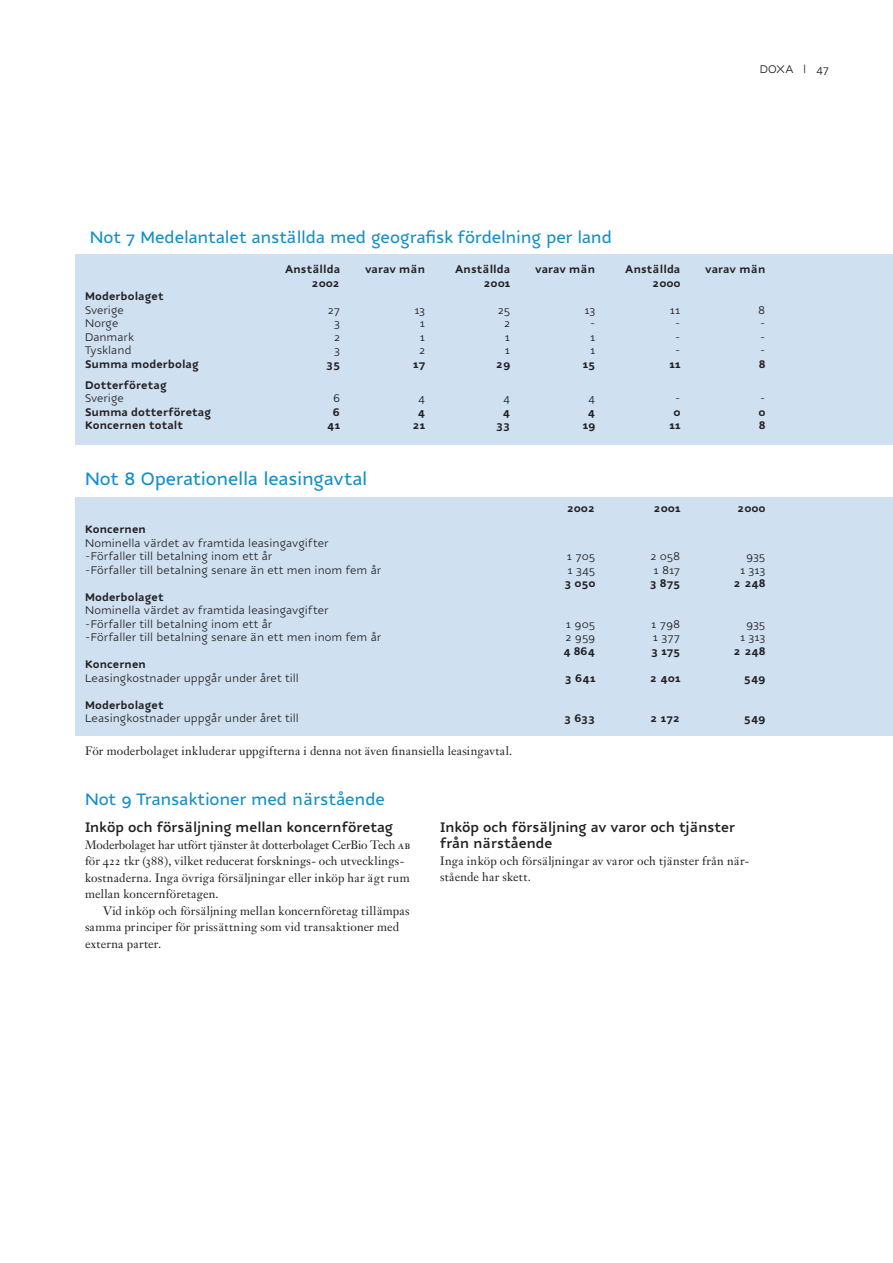
<style>
.page{position:relative;width:893px;height:1263px;background:#fff}
.page>*{position:absolute;margin:0;border:0;box-sizing:border-box;transform-origin:0 0}
.t1{font:500 19.5px "Nubian";letter-spacing:-.015em;color:#1490c8}
.t2{font:500 18px "Nubian";letter-spacing:-.01em;color:#1490c8}
.t3{font:600 15px/16.5px "Nubian";color:#231f20}
.t4{font:12px/16.5px "Janson Text";letter-spacing:.015em;color:#231f20}
.t5{font:300 12px/13.5px "Nubian";letter-spacing:.005em;color:#231f20}
.t6{font:700 12px "Nubian";letter-spacing:.01em;color:#231f20}
.s1{font-family:"Janson Text Roman SC"}
</style>
<div class="page">
<div style="left:75px;top:497px;width:818px;height:239px;background:#cfe1f1"></div>
<div style="left:75px;top:254px;width:818px;height:190px;background:#cfe1f1"></div>
<p class="t5" style="left:760px;top:62px;width:71px">DOXA | 47</p>
<h2 class="t2" style="left:90px;top:227px;width:524px">Not 7 Medelantalet anställda med geografisk fördelning per land</h2>
<p class="t6" style="left:285px;top:262px;width:57px">Anställda</p>
<p class="t6" style="left:365px;top:262px;width:62px">varav män</p>
<p class="t6" style="left:455px;top:262px;width:57px">Anställda</p>
<p class="t6" style="left:535px;top:262px;width:62px">varav män</p>
<p class="t6" style="left:625px;top:262px;width:57px">Anställda</p>
<p class="t6" style="left:705px;top:262px;width:62px">varav män</p>
<p class="t6" style="left:312px;top:276px;width:30px">2002</p>
<p class="t6" style="left:483px;top:276px;width:28px">2001</p>
<p class="t6" style="left:652px;top:276px;width:30px">2000</p>
<p class="t6" style="left:85px;top:289px;width:80px">Moderbolaget</p>
<p class="t5" style="left:85px;top:303px;width:40px">Sverige</p>
<p class="t5" style="left:328px;top:303px;width:14px">27</p>
<p class="t5" style="left:414px;top:303px;width:12px">13</p>
<p class="t5" style="left:498px;top:303px;width:14px">25</p>
<p class="t5" style="left:584px;top:303px;width:12px">13</p>
<p class="t5" style="left:670px;top:303px;width:12px">11</p>
<p class="t5" style="left:758px;top:303px;width:9px">8</p>
<p class="t5" style="left:85px;top:316px;width:35px">Norge</p>
<p class="t5" style="left:334px;top:316px;width:7px">3</p>
<p class="t5" style="left:420px;top:316px;width:7px">1</p>
<p class="t5" style="left:504px;top:316px;width:7px">2</p>
<p class="t5" style="left:590px;top:316px;width:7px">-</p>
<p class="t5" style="left:675px;top:316px;width:7px">-</p>
<p class="t5" style="left:760px;top:316px;width:7px">-</p>
<p class="t5" style="left:85px;top:330px;width:50px">Danmark</p>
<p class="t5" style="left:334px;top:330px;width:7px">2</p>
<p class="t5" style="left:420px;top:330px;width:7px">1</p>
<p class="t5" style="left:505px;top:330px;width:7px">1</p>
<p class="t5" style="left:590px;top:330px;width:7px">1</p>
<p class="t5" style="left:675px;top:330px;width:7px">-</p>
<p class="t5" style="left:760px;top:330px;width:7px">-</p>
<p class="t5" style="left:85px;top:343px;width:48px">Tyskland</p>
<p class="t5" style="left:334px;top:343px;width:7px">3</p>
<p class="t5" style="left:419px;top:343px;width:7px">2</p>
<p class="t5" style="left:505px;top:343px;width:7px">1</p>
<p class="t5" style="left:590px;top:343px;width:7px">1</p>
<p class="t5" style="left:675px;top:343px;width:7px">-</p>
<p class="t5" style="left:760px;top:343px;width:7px">-</p>
<p class="t6" style="left:85px;top:357px;width:115px">Summa moderbolag</p>
<p class="t6" style="left:326px;top:357px;width:15px">35</p>
<p class="t6" style="left:413px;top:357px;width:13px">17</p>
<p class="t6" style="left:496px;top:357px;width:16px">29</p>
<p class="t6" style="left:583px;top:357px;width:14px">15</p>
<p class="t6" style="left:669px;top:357px;width:12px">11</p>
<p class="t6" style="left:759px;top:357px;width:8px">8</p>
<p class="t6" style="left:85px;top:378px;width:83px">Dotterföretag</p>
<p class="t5" style="left:85px;top:391px;width:40px">Sverige</p>
<p class="t5" style="left:333px;top:391px;width:9px">6</p>
<p class="t5" style="left:418px;top:391px;width:9px">4</p>
<p class="t5" style="left:503px;top:391px;width:9px">4</p>
<p class="t5" style="left:588px;top:391px;width:9px">4</p>
<p class="t5" style="left:675px;top:391px;width:7px">-</p>
<p class="t5" style="left:760px;top:391px;width:7px">-</p>
<p class="t6" style="left:85px;top:405px;width:128px">Summa dotterföretag</p>
<p class="t6" style="left:333px;top:405px;width:9px">6</p>
<p class="t6" style="left:418px;top:405px;width:9px">4</p>
<p class="t6" style="left:503px;top:405px;width:9px">4</p>
<p class="t6" style="left:588px;top:405px;width:9px">4</p>
<p class="t6" style="left:674px;top:405px;width:8px">0</p>
<p class="t6" style="left:759px;top:405px;width:8px">0</p>
<p class="t6" style="left:85px;top:418px;width:99px">Koncernen totalt</p>
<p class="t6" style="left:327px;top:418px;width:14px">41</p>
<p class="t6" style="left:412px;top:418px;width:14px">21</p>
<p class="t6" style="left:496px;top:418px;width:16px">33</p>
<p class="t6" style="left:583px;top:418px;width:14px">19</p>
<p class="t6" style="left:669px;top:418px;width:12px">11</p>
<p class="t6" style="left:759px;top:418px;width:8px">8</p>
<h1 class="t1" style="left:85px;top:467px;width:284px">Not 8 Operationella leasingavtal</h1>
<p class="t6" style="left:567px;top:501px;width:30px">2002</p>
<p class="t6" style="left:654px;top:501px;width:28px">2001</p>
<p class="t6" style="left:737px;top:501px;width:30px">2000</p>
<p class="t6" style="left:85px;top:522px;width:62px">Koncernen</p>
<p class="t5" style="left:85px;top:536px;width:245px">Nominella värdet av framtida leasingavgifter -Förfaller till betalning inom ett år</p>
<p class="t5" style="left:567px;top:549px;width:30px">1 705</p>
<p class="t5" style="left:650px;top:549px;width:31px">2 058</p>
<p class="t5" style="left:746px;top:549px;width:21px">935</p>
<p class="t5" style="left:85px;top:563px;width:298px">-Förfaller till betalning senare än ett men inom fem år</p>
<p class="t5" style="left:567px;top:563px;width:29px">1 345</p>
<p class="t5" style="left:653px;top:563px;width:28px">1 817</p>
<p class="t5" style="left:740px;top:563px;width:27px">1 313</p>
<p class="t6" style="left:565px;top:576px;width:32px">3 050</p>
<p class="t6" style="left:650px;top:576px;width:32px">3 875</p>
<p class="t6" style="left:734px;top:576px;width:33px">2 248</p>
<p class="t6" style="left:85px;top:590px;width:80px">Moderbolaget</p>
<p class="t5" style="left:85px;top:603px;width:245px">Nominella värdet av framtida leasingavgifter -Förfaller till betalning inom ett år</p>
<p class="t5" style="left:566px;top:617px;width:31px">1 905</p>
<p class="t5" style="left:651px;top:617px;width:31px">1 798</p>
<p class="t5" style="left:746px;top:617px;width:21px">935</p>
<p class="t5" style="left:85px;top:630px;width:298px">-Förfaller till betalning senare än ett men inom fem år</p>
<p class="t5" style="left:566px;top:630px;width:31px">2 959</p>
<p class="t5" style="left:653px;top:630px;width:29px">1 377</p>
<p class="t5" style="left:740px;top:630px;width:27px">1 313</p>
<p class="t6" style="left:563px;top:644px;width:33px">4 864</p>
<p class="t6" style="left:651px;top:644px;width:31px">3 175</p>
<p class="t6" style="left:734px;top:644px;width:33px">2 248</p>
<p class="t6" style="left:85px;top:657px;width:62px">Koncernen</p>
<p class="t5" style="left:85px;top:671px;width:215px">Leasingkostnader uppgår under året till</p>
<p class="t6" style="left:565px;top:671px;width:32px">3 641</p>
<p class="t6" style="left:650px;top:671px;width:32px">2 401</p>
<p class="t6" style="left:744px;top:671px;width:23px">549</p>
<p class="t6" style="left:85px;top:698px;width:80px">Moderbolaget</p>
<p class="t5" style="left:85px;top:711px;width:215px">Leasingkostnader uppgår under året till</p>
<p class="t6" style="left:564px;top:711px;width:33px">3 633</p>
<p class="t6" style="left:650px;top:711px;width:32px">2 172</p>
<p class="t6" style="left:744px;top:711px;width:23px">549</p>
<p class="t4" style="left:85px;top:743px;width:429px">För moderbolaget inkluderar uppgifterna i denna not även finansiella leasingavtal.</p>
<h2 class="t2" style="left:85px;top:788px;width:301px">Not 9 Transaktioner med närstående</h2>
<p class="t3" style="left:85px;top:819px;width:310px">Inköp och försäljning mellan koncernföretag</p>
<p class="t4" style="left:85px;top:836px;width:327px">Moderbolaget har utfört tjänster åt dotterbolaget CerBio Tech <span class="s1">ab </span>för <span class="s1">422</span> tkr (<span class="s1">388</span>), vilket reducerat forsknings- och utvecklings&shy;kostnaderna. Inga övriga försäljningar eller inköp har ägt rum mellan koncernföretagen.</p>
<p class="t4" style="left:85px;top:902px;width:326px;text-indent:18px">Vid inköp och försäljning mellan koncernföretag tillämpas samma principer för prissättning som vid transaktioner med externa parter.</p>
<p class="t3" style="left:440px;top:819px;width:296px">Inköp och försäljning av varor och tjänster från närstående</p>
<p class="t4" style="left:440px;top:852px;width:311px">Inga inköp och försäljningar av varor och tjänster från när&shy;stående har skett.</p>
</div>
